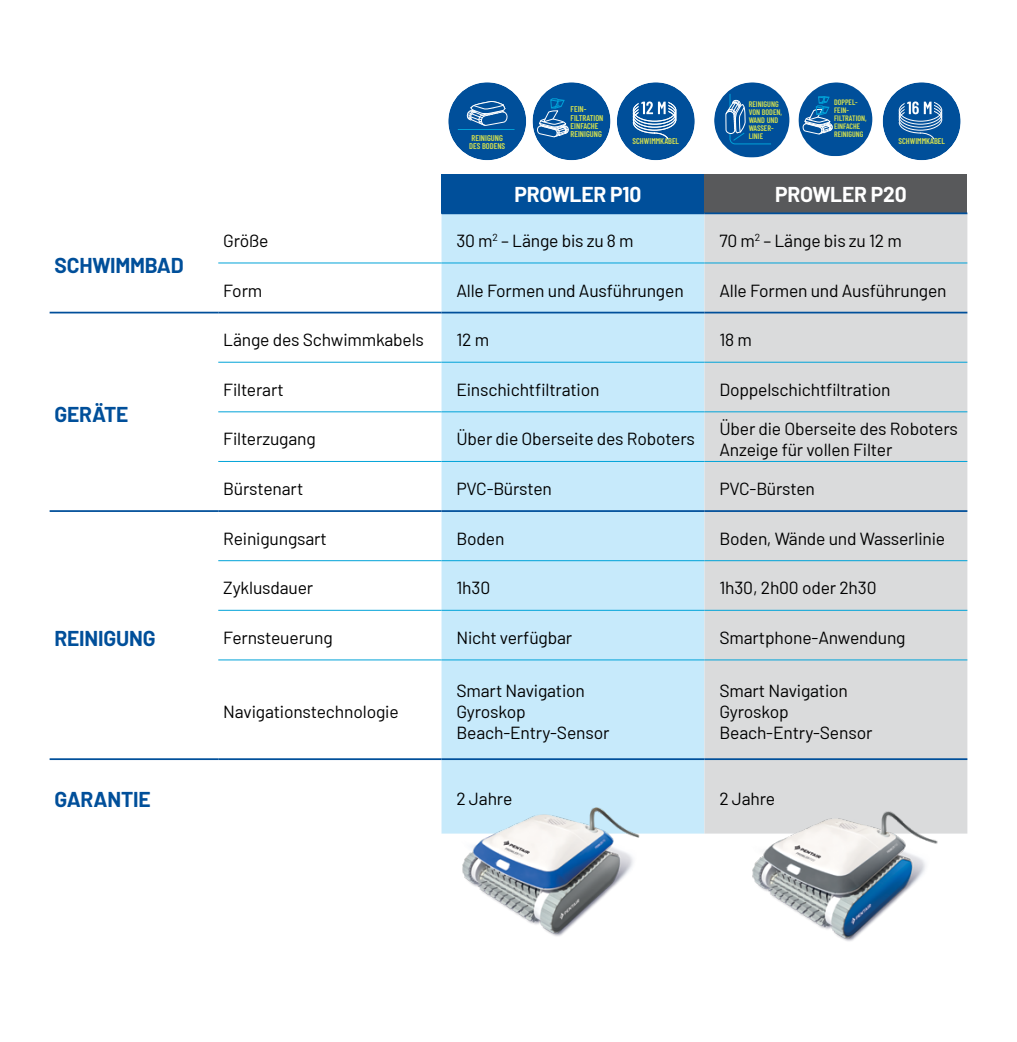
<style>
.page{position:relative;width:1017px;height:1042px;background:#fff}
.page>*{position:absolute;margin:0;border:0;box-sizing:border-box;transform-origin:0 0}
.t1{font:700 21px "Barlow";letter-spacing:-.01em;color:#004f9a}
.t2{font:700 21px "Barlow";letter-spacing:-.01em;color:#fff}
.t3{font:17.5px/21px "Barlow";letter-spacing:-.01em;color:#000}
.t4{font:600 8.4px/8.4px "Barlow Condensed";color:#d3df4e}
.t5{font:600 8.05px/8px "Barlow Condensed";color:#d3df4e}
.t6{font:600 7.88px/7.9px "Barlow Condensed";color:#d3df4e}
</style>
<div class="page">
<div style="left:441px;top:174px;width:263px;height:39px;background:#004f9a"></div>
<div style="left:704px;top:174px;width:263px;height:39px;background:#58595b"></div>
<div style="left:441px;top:214px;width:263px;height:619px;background:#c7eafb"></div>
<div style="left:704px;top:214px;width:263px;height:619px;background:#dadbdc"></div>
<hr style="left:441px;top:212px;width:263px;height:2px;background:#004f9a">
<hr style="left:704px;top:212px;width:263px;height:2px;background:#004f9a">
<hr style="left:441px;top:510px;width:263px;height:2px;background:#004f9a">
<hr style="left:704px;top:510px;width:263px;height:2px;background:#004f9a">
<hr style="left:50px;top:758px;width:168px;height:2px;background:#004f9a">
<hr style="left:218px;top:758px;width:223px;height:2px;background:#004f9a">
<hr style="left:441px;top:758px;width:263px;height:2px;background:#004f9a">
<hr style="left:704px;top:758px;width:263px;height:2px;background:#004f9a">
<hr style="left:218px;top:411px;width:223px;height:1px;background:#00a3d8">
<hr style="left:441px;top:411px;width:263px;height:1px;background:#00a3d8">
<hr style="left:704px;top:411px;width:263px;height:1px;background:#00a3d8">
<hr style="left:218px;top:461px;width:223px;height:1px;background:#00a3d8">
<hr style="left:441px;top:461px;width:263px;height:1px;background:#00a3d8">
<hr style="left:704px;top:461px;width:263px;height:1px;background:#00a3d8">
<hr style="left:218px;top:262px;width:223px;height:1px;background:#00a3d8">
<hr style="left:441px;top:262px;width:263px;height:1px;background:#00a3d8">
<hr style="left:704px;top:262px;width:263px;height:1px;background:#00a3d8">
<hr style="left:218px;top:362px;width:223px;height:1px;background:#00a3d8">
<hr style="left:441px;top:362px;width:263px;height:1px;background:#00a3d8">
<hr style="left:704px;top:362px;width:263px;height:1px;background:#00a3d8">
<hr style="left:218px;top:560px;width:223px;height:1px;background:#00a3d8">
<hr style="left:441px;top:560px;width:263px;height:1px;background:#00a3d8">
<hr style="left:704px;top:560px;width:263px;height:1px;background:#00a3d8">
<hr style="left:218px;top:610px;width:223px;height:1px;background:#00a3d8">
<hr style="left:441px;top:610px;width:263px;height:1px;background:#00a3d8">
<hr style="left:704px;top:610px;width:263px;height:1px;background:#00a3d8">
<hr style="left:218px;top:659px;width:223px;height:1px;background:#00a3d8">
<hr style="left:441px;top:659px;width:263px;height:1px;background:#00a3d8">
<hr style="left:704px;top:659px;width:263px;height:1px;background:#00a3d8">
<hr style="left:50px;top:312px;width:168px;height:1px;background:#004f9a">
<hr style="left:218px;top:312px;width:223px;height:1px;background:#004f9a">
<hr style="left:441px;top:312px;width:263px;height:1px;background:#004f9a">
<hr style="left:704px;top:312px;width:263px;height:1px;background:#004f9a">
<hr style="left:50px;top:510px;width:168px;height:2px;background:#004f9a">
<hr style="left:218px;top:510px;width:223px;height:2px;background:#004f9a">
<img style="left:443px;top:785px;width:232px;height:151px">
<img style="left:733px;top:789px;width:234px;height:152px">
<div style="left:448px;top:82px;width:78px;height:78px;background:#004f9a;border-radius:50%"></div>
<hr style="left:458px;top:129px;width:56px;height:1px;background:#00a1d8">
<svg style="left:466px;top:101px;width:42px;height:25px"></svg>
<div style="left:533px;top:82px;width:77px;height:78px;background:#004f9a;border-radius:50%"></div>
<svg style="left:536px;top:98px;width:33px;height:40px"></svg>
<div style="left:617px;top:82px;width:78px;height:78px;background:#004f9a;border-radius:50%"></div>
<div style="left:633px;top:109px;width:43px;height:22px;border:1px solid #fff;border-radius:50%"></div>
<div style="left:633px;top:106px;width:43px;height:22px;border:1px solid #fff;border-radius:50%"></div>
<div style="left:633px;top:103px;width:43px;height:22px;border:1px solid #fff;border-radius:50%"></div>
<div style="left:633px;top:100px;width:43px;height:22px;border:1px solid #fff;border-radius:50%"></div>
<svg style="left:633px;top:122px;width:36px;height:18px"></svg>
<div style="left:639px;top:94px;width:29px;height:22px;background:#004f9a"></div>
<svg style="left:641px;top:101px;width:25px;height:13px"></svg>
<svg style="left:714px;top:82px;width:75px;height:76px"></svg>
<svg style="left:798px;top:82px;width:74px;height:74px"></svg>
<div style="left:883px;top:82px;width:78px;height:78px;background:#004f9a;border-radius:50%"></div>
<div style="left:899px;top:108px;width:43px;height:23px;border:1px solid #fff;border-radius:50%"></div>
<div style="left:899px;top:106px;width:43px;height:22px;border:1px solid #fff;border-radius:50%"></div>
<div style="left:899px;top:103px;width:43px;height:22px;border:1px solid #fff;border-radius:50%"></div>
<div style="left:899px;top:100px;width:43px;height:22px;border:1px solid #fff;border-radius:50%"></div>
<svg style="left:898px;top:122px;width:37px;height:18px"></svg>
<div style="left:905px;top:94px;width:29px;height:22px;background:#004f9a"></div>
<svg style="left:907px;top:101px;width:24px;height:13px"></svg>
<p class="t1" style="left:55px;top:253px;width:131px">SCHWIMMBAD</p>
<p class="t1" style="left:55px;top:402px;width:76px">GERÄTE</p>
<p class="t1" style="left:55px;top:625px;width:102px">REINIGUNG</p>
<p class="t4" style="left:469px;top:133px;width:37px">REINIGUNG<br>DES BODENS</p>
<p class="t4" style="left:571px;top:104px;width:34px">FEIN-<br>FILTRATION<br>EINFACHE<br>REINIGUNG</p>
<p class="t4" style="left:632px;top:137px;width:48px">SCHWIMMKABEL</p>
<p class="t5" style="left:749px;top:99px;width:35px">REINIGUNG<br>VON BODEN,<br>WAND UND<br>WASSER-<br>LINIE</p>
<p class="t6" style="left:834px;top:98px;width:34px">DOPPEL-<br>FEIN-<br>FILTRATION,<br>EINFACHE<br>REINIGUNG</p>
<p class="t4" style="left:898px;top:136px;width:48px">SCHWIMMKABEL</p>
<p class="t2" style="left:514px;top:182px;width:128px">PROWLER P10</p>
<p class="t2" style="left:775px;top:182px;width:133px">PROWLER P20</p>
<p class="t3" style="left:223px;top:230px;width:47px">Größe</p>
<p class="t3" style="left:456px;top:230px;width:179px">30 m<sup>2</sup> – Länge bis zu 8 m</p>
<p class="t3" style="left:719px;top:230px;width:184px">70 m<sup>2</sup> – Länge bis zu 12 m</p>
<p class="t3" style="left:223px;top:279px;width:41px">Form</p>
<p class="t3" style="left:456px;top:279px;width:229px">Alle Formen und Ausführungen</p>
<p class="t3" style="left:719px;top:279px;width:229px">Alle Formen und Ausführungen</p>
<p class="t3" style="left:223px;top:329px;width:202px">Länge des Schwimmkabels</p>
<p class="t3" style="left:456px;top:329px;width:34px">12 m</p>
<p class="t3" style="left:719px;top:329px;width:34px">18 m</p>
<p class="t3" style="left:223px;top:378px;width:62px">Filterart</p>
<p class="t3" style="left:456px;top:378px;width:145px">Einschichtfiltration</p>
<p class="t3" style="left:719px;top:378px;width:173px">Doppelschichtfiltration</p>
<p class="t3" style="left:223px;top:428px;width:94px">Filterzugang</p>
<p class="t3" style="left:456px;top:428px;width:240px">Über die Oberseite des Roboters</p>
<p class="t3" style="left:719px;top:418px;width:240px">Über die Oberseite des Roboters<br>Anzeige für vollen Filter</p>
<p class="t3" style="left:223px;top:478px;width:82px">Bürstenart</p>
<p class="t3" style="left:456px;top:478px;width:97px">PVC-Bürsten</p>
<p class="t3" style="left:719px;top:478px;width:97px">PVC-Bürsten</p>
<p class="t3" style="left:223px;top:527px;width:105px">Reinigungsart</p>
<p class="t3" style="left:456px;top:527px;width:50px">Boden</p>
<p class="t3" style="left:719px;top:527px;width:227px">Boden, Wände und Wasserlinie</p>
<p class="t3" style="left:223px;top:577px;width:92px">Zyklusdauer</p>
<p class="t3" style="left:456px;top:577px;width:35px">1h30</p>
<p class="t3" style="left:719px;top:577px;width:159px">1h30, 2h00 oder 2h30</p>
<p class="t3" style="left:223px;top:626px;width:111px">Fernsteuerung</p>
<p class="t3" style="left:456px;top:626px;width:117px">Nicht verfügbar</p>
<p class="t3" style="left:719px;top:626px;width:188px">Smartphone-Anwendung</p>
<p class="t3" style="left:223px;top:701px;width:177px">Navigationstechnologie</p>
<p class="t3" style="left:456px;top:680px;width:155px">Smart Navigation<br>Gyroskop<br>Beach-Entry-Sensor</p>
<p class="t3" style="left:719px;top:680px;width:155px">Smart Navigation<br>Gyroskop<br>Beach-Entry-Sensor</p>
<p class="t1" style="left:55px;top:786px;width:98px">GARANTIE</p>
<p class="t3" style="left:456px;top:788px;width:57px">2 Jahre</p>
<p class="t3" style="left:719px;top:788px;width:57px">2 Jahre</p>
</div>
